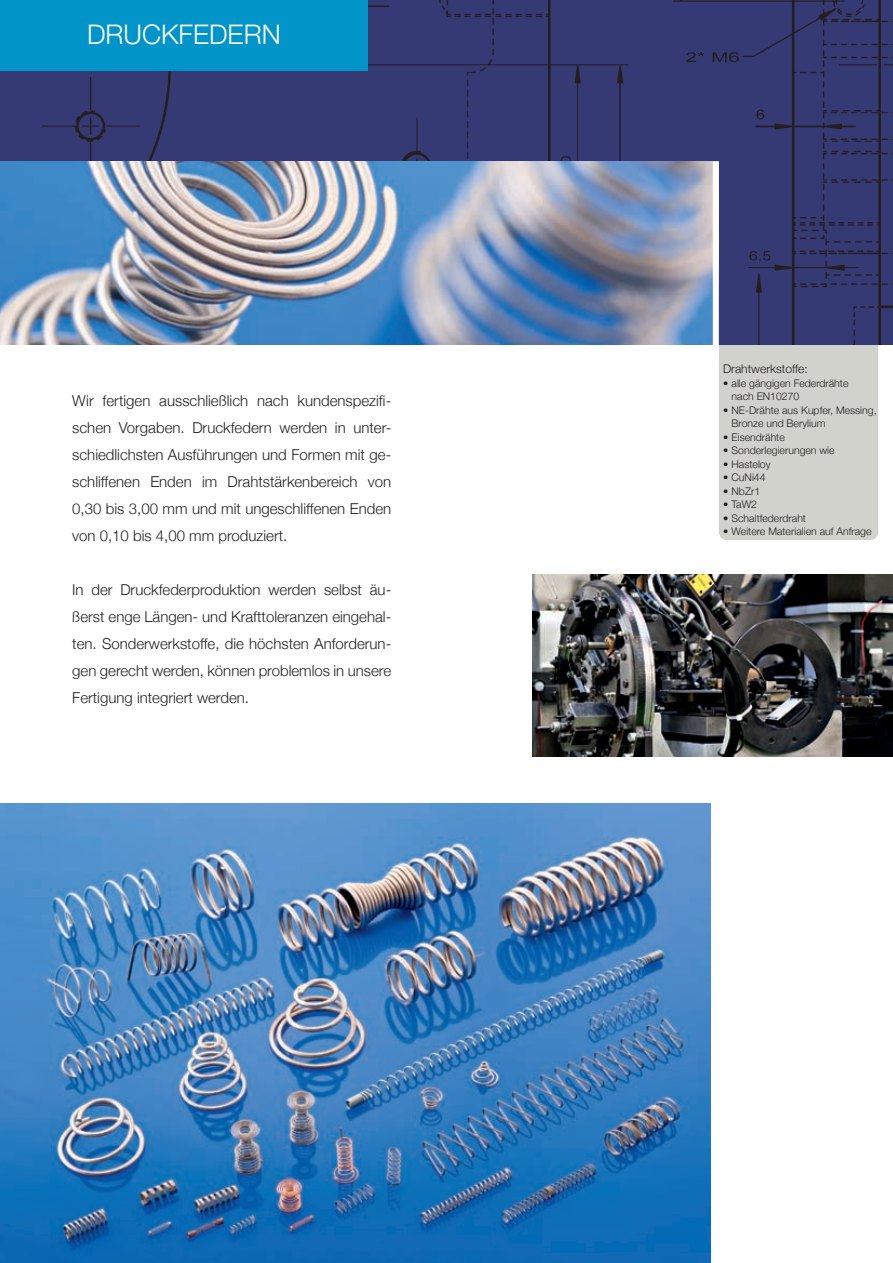
<style>
.page{position:relative;width:893px;height:1263px;background:#fff}
.page>*{position:absolute;margin:0;border:0;box-sizing:border-box;transform-origin:0 0}
.Seiten-Headline{font:300 27px "Helvetica Neue";color:#fff}
.Fliestext_Intros{font:300 15px/27px "Helvetica Neue";color:#231f20;text-align:justify}
.Fliestext_Intros-2{font:300 12px "Helvetica Neue";color:#231f20}
.Fliestext_Klein{font:300 10.5px "Helvetica Neue";color:#231f20}
</style>
<div class="page">
<div style="left:719px;top:325px;width:159px;height:215px;background:#d1d2cc;border-radius:9px"></div>
<img style="left:532px;top:574px;width:361px;height:183px">
<img style="left:0;top:0;width:893px;height:344px">
<img style="left:0;top:162px;width:713px;height:182px">
<div style="left:713px;top:162px;width:6px;height:201px;background:#fff"></div>
<img style="left:0;top:804px;width:710px;height:459px">
<div style="left:0;top:0;width:368px;height:71px;background:#0094c8"></div>
<p class="Seiten-Headline" style="left:87px;top:18px;width:195px">DRUCKFEDERN</p>
<p class="Fliestext_Intros" style="left:72px;top:387px;width:320px">Wir fertigen ausschließlich nach kundenspezifi&shy;schen Vorgaben. Druckfedern werden in unter&shy;schiedlichsten Ausführungen und Formen mit ge&shy;schliffenen Enden im Drahtstärkenbereich von 0,30 bis 3,00 mm und mit ungeschliffenen Enden von 0,10 bis 4,00 mm produziert.</p>
<p class="Fliestext_Intros" style="left:72px;top:576px;width:320px">In der Druckfederproduktion werden selbst äu&shy;ßerst enge Längen- und Krafttoleranzen eingehal&shy;ten. Sonderwerkstoffe, die höchsten Anforderun&shy;gen gerecht werden, können problemlos in unsere Fertigung integriert werden.</p>
<p class="Fliestext_Intros-2" style="left:723px;top:361px;width:86px">Drahtwerkstoffe:</p>
<p class="Fliestext_Klein" style="left:723px;top:376px;width:127px">• alle gängigen Federdrähte</p>
<p class="Fliestext_Klein" style="left:732px;top:390px;width:69px">nach EN10270</p>
<p class="Fliestext_Klein" style="left:723px;top:403px;width:155px">• NE-Drähte aus Kupfer, Messing,</p>
<p class="Fliestext_Klein" style="left:732px;top:417px;width:95px">Bronze und Berylium</p>
<p class="Fliestext_Klein" style="left:723px;top:430px;width:63px">• Eisendrähte</p>
<p class="Fliestext_Klein" style="left:723px;top:444px;width:113px">• Sonderlegierungen wie</p>
<p class="Fliestext_Klein" style="left:723px;top:457px;width:49px">• Hasteloy</p>
<p class="Fliestext_Klein" style="left:723px;top:471px;width:44px">• CuNi44</p>
<p class="Fliestext_Klein" style="left:723px;top:484px;width:39px">• NbZr1</p>
<p class="Fliestext_Klein" style="left:723px;top:498px;width:35px">• TaW2</p>
<p class="Fliestext_Klein" style="left:723px;top:511px;width:85px">• Schaltfederdraht</p>
<p class="Fliestext_Klein" style="left:723px;top:525px;width:150px">• Weitere Materialien auf Anfrage</p>
</div>
